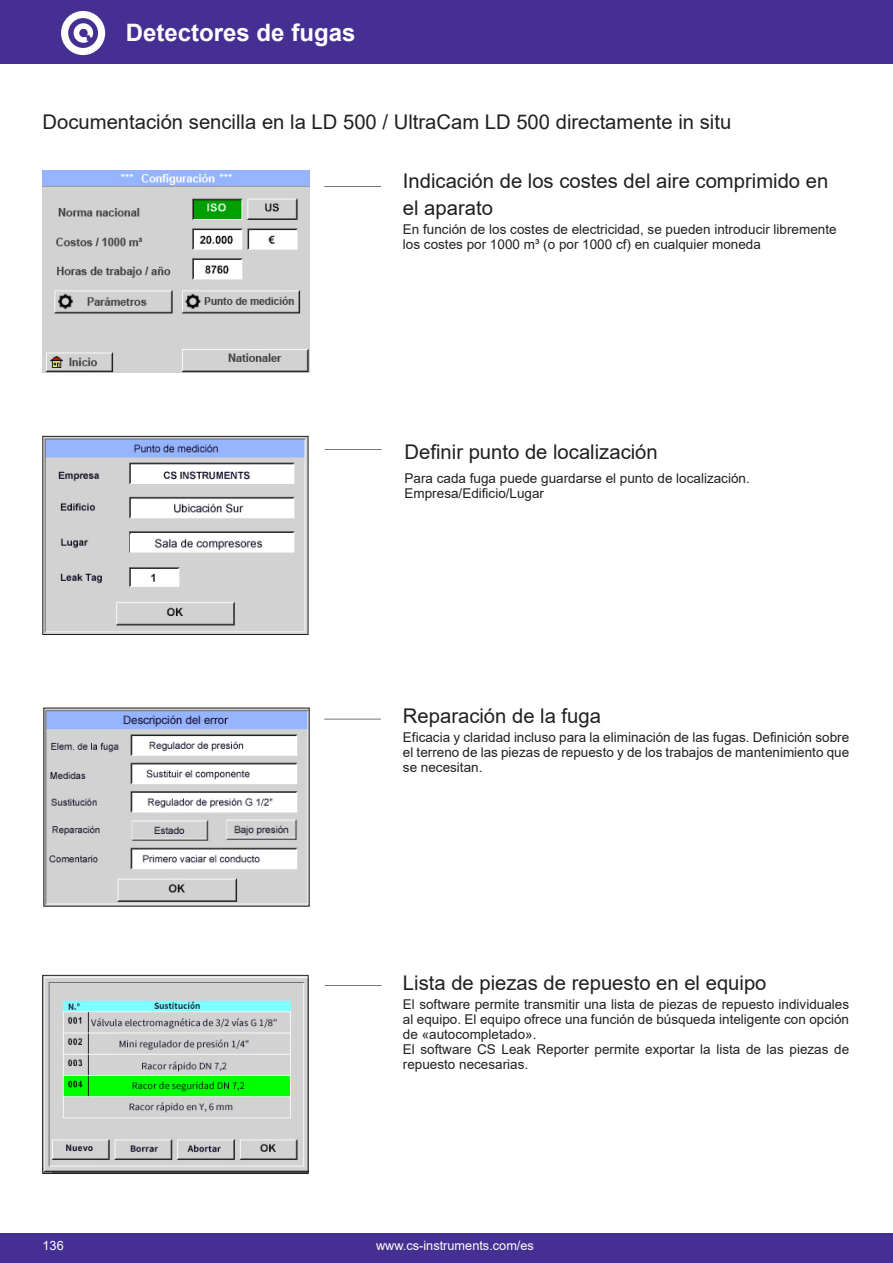
<style>
.page{position:relative;width:893px;height:1263px;background:#fff}
.page>*{position:absolute;margin:0;border:0;box-sizing:border-box;transform-origin:0 0}
.t1{font:700 24px "Arial";color:#fff}
.t2{font:20.25px/27px "Arial";color:#231f20}
.t3{font:13.5px/15px "Arial";color:#231f20}
.t4{font:12.75px "Arial";color:#fff}
</style>
<div class="page">
<div style="left:0;top:0;width:893px;height:64px;background:#452f92"></div>
<div style="left:0;top:1233px;width:893px;height:30px;background:#452f92"></div>
<svg style="left:324px;top:719px;width:57px;height:1px"></svg>
<svg style="left:324px;top:186px;width:57px;height:1px"></svg>
<svg style="left:325px;top:449px;width:57px;height:1px"></svg>
<svg style="left:325px;top:985px;width:57px;height:1px"></svg>
<img style="left:43px;top:170px;width:267px;height:202px">
<img style="left:45px;top:438px;width:261px;height:195px">
<div style="left:43px;top:436px;width:265px;height:199px;border:1px solid #231f20"></div>
<img style="left:45px;top:978px;width:261px;height:194px">
<div style="left:43px;top:975px;width:265px;height:199px;border:1px solid #231f20"></div>
<img style="left:46px;top:710px;width:261px;height:194px">
<svg style="left:61px;top:11px;width:44px;height:44px"></svg>
<h1 class="t1" style="left:126px;top:16px;width:231px">Detectores de fugas</h1>
<h2 class="t2" style="left:43px;top:108px;width:690px">Documentación sencilla en la LD 500 / UltraCam LD 500 directamente in situ</h2>
<h2 class="t2" style="left:403px;top:167px;width:427px">Indicación de los costes del aire comprimido en el aparato</h2>
<p class="t3" style="left:403px;top:221px;width:435px">En función de los costes de electricidad, se pueden introducir libremente los costes por 1000 m³ (o por 1000 cf) en cualquier moneda</p>
<h2 class="t2" style="left:405px;top:439px;width:255px">Definir punto de localización</h2>
<p class="t3" style="left:405px;top:470px;width:347px">Para cada fuga puede guardarse el punto de localización.<br>Empresa/Edificio/Lugar</p>
<h2 class="t2" style="left:403px;top:702px;width:200px">Reparación de la fuga</h2>
<p class="t3" style="left:403px;top:729px;width:448px;text-align:justify">Eficacia y claridad incluso para la eliminación de las fugas. Definición sobre el terreno de las piezas de repuesto y de los trabajos de mantenimiento que se necesitan.</p>
<h2 class="t2" style="left:403px;top:969px;width:365px">Lista de piezas de repuesto en el equipo</h2>
<p class="t3" style="left:403px;top:997px;width:448px">El software permite transmitir una lista de piezas de repuesto individuales al equipo. El equipo ofrece una función de búsqueda inteligente con opción de «autocompletado».<br>El software CS Leak Reporter permite exportar la lista de las piezas de repuesto necesarias.</p>
<p class="t4" style="left:43px;top:1237px;width:23px">136</p>
<p class="t4" style="left:376px;top:1237px;width:159px">www.cs-instruments.com/es</p>
</div>
